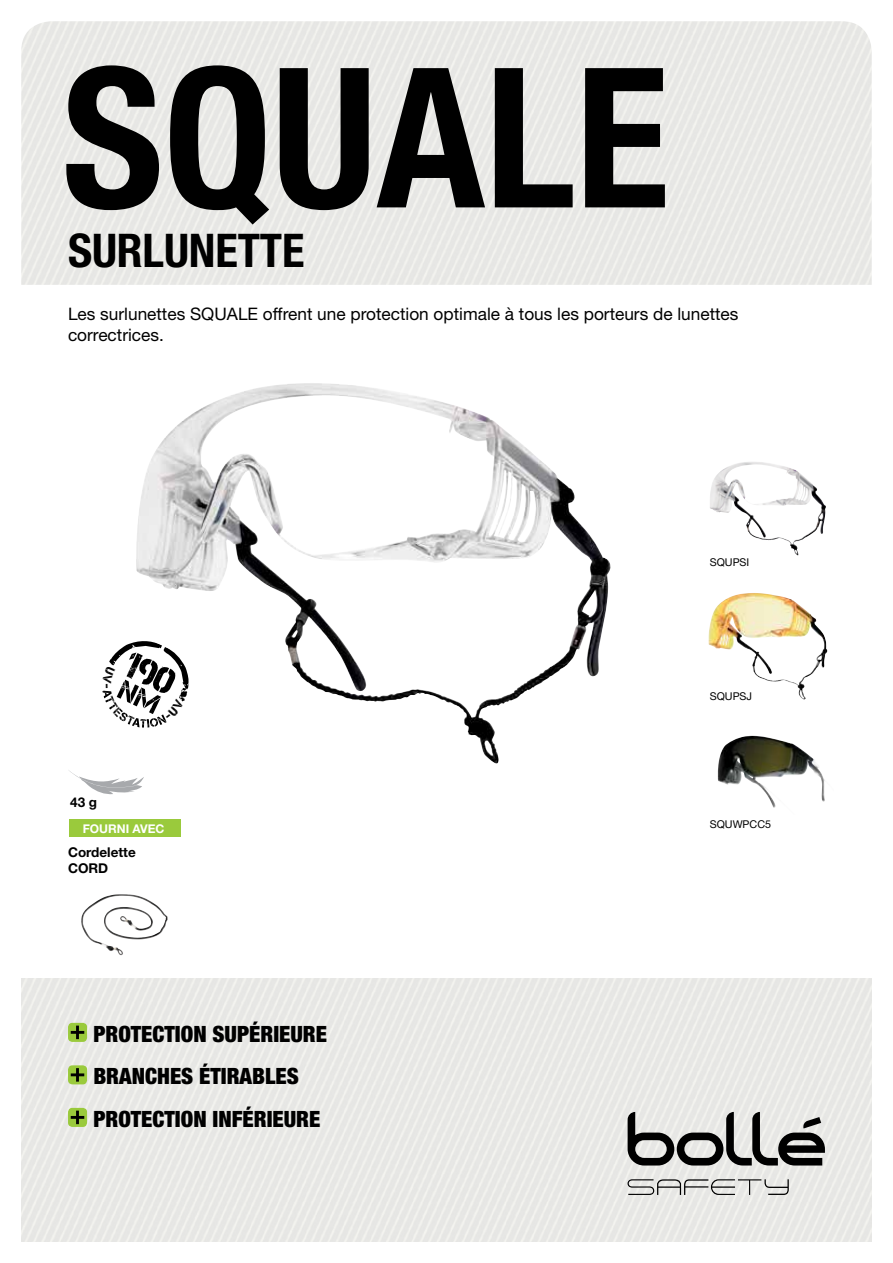
<style>
.page{position:relative;width:893px;height:1263px;background:#fff}
.page>*{position:absolute;margin:0;border:0;box-sizing:border-box;transform-origin:0 0}
.t1{font:700 condensed 195px "Helvetica Neue";color:#000}
.t2{font:700 condensed 46.5px "Helvetica Neue";letter-spacing:-.005em;color:#000}
.t3{font:900 condensed 22.5px/42.5px "Helvetica Neue";color:#000}
.t4{font:17.25px/20.7px "Helvetica Neue";color:#000}
.t5{font:700 13.5px/16.2px "Helvetica Neue";color:#000}
.t6{font:700 12px "Helvetica Neue";color:#fff}
.t7{font:10.8px "Helvetica Neue";color:#000}
</style>
<div class="page">
<svg style="left:69px;top:770px;width:75px;height:24px"></svg>
<svg style="left:628px;top:1112px;width:197px;height:53px;background:#929291"></svg>
<svg style="left:627px;top:1179px;width:162px;height:16px;background:#bebebc"></svg>
<div style="left:69px;top:819px;width:111px;height:18px;background:#9aca3c"></div>
<img style="left:136px;top:389px;width:364px;height:375px">
<img style="left:710px;top:463px;width:89px;height:93px">
<img style="left:708px;top:596px;width:91px;height:98px">
<img style="left:717px;top:736px;width:108px;height:72px">
<img style="left:81px;top:894px;width:85px;height:61px">
<div style="left:68px;top:1023px;width:19px;height:19px;background:#9aca3c;border-radius:4px"></div>
<svg style="left:71px;top:1025px;width:13px;height:14px"></svg>
<div style="left:68px;top:1065px;width:19px;height:19px;background:#9aca3c;border-radius:4px"></div>
<svg style="left:71px;top:1068px;width:13px;height:14px"></svg>
<div style="left:68px;top:1108px;width:19px;height:19px;background:#9aca3c;border-radius:4px"></div>
<svg style="left:71px;top:1110px;width:13px;height:14px"></svg>
<svg style="left:102px;top:640px;width:87px;height:87px"></svg>
<h1 class="t1" style="left:62px;top:20px;width:609px">SQUALE</h1>
<h2 class="t2" style="left:68px;top:222px;width:238px">SURLUNETTE</h2>
<p class="t4" style="left:68px;top:303px;width:672px">Les surlunettes SQUALE offrent une protection optimale à tous les porteurs de lunettes correctrices.</p>
<p class="t7" style="left:710px;top:556px;width:41px">SQUPSI</p>
<p class="t5" style="left:70px;top:793px;width:29px">43 g</p>
<p class="t6" style="left:83px;top:821px;width:83px">FOURNI AVEC</p>
<p class="t5" style="left:68px;top:843px;width:69px">Cordelette<br>CORD</p>
<h3 class="t3" style="left:93px;top:1012px;width:235px">PROTECTION SUPÉRIEURE<br>BRANCHES ÉTIRABLES<br>PROTECTION INFÉRIEURE</h3>
<p class="t7" style="left:710px;top:690px;width:44px">SQUPSJ</p>
<p class="t7" style="left:710px;top:818px;width:63px">SQUWPCC5</p>
</div>
